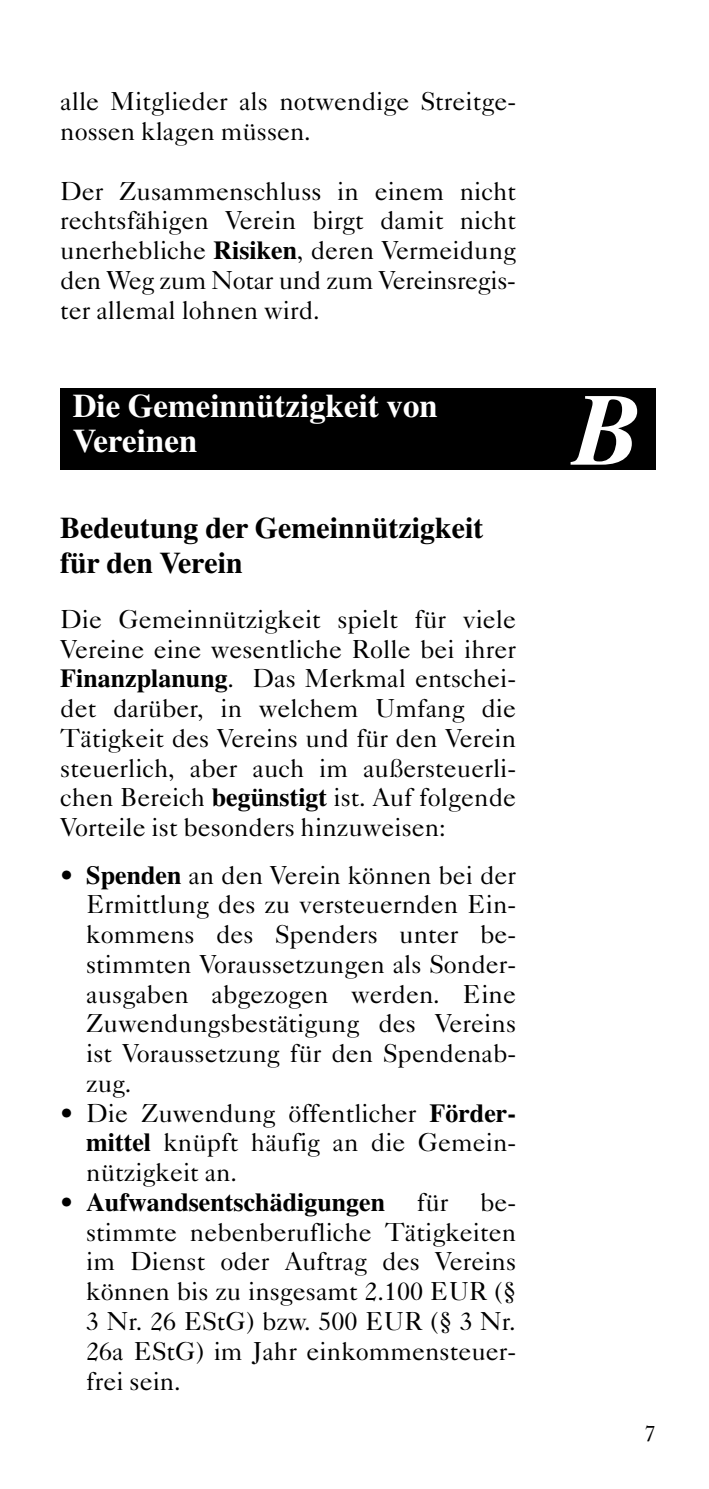
<style>
.page{position:relative;width:709px;height:1489px;background:#fff}
.page>*{position:absolute;margin:0;border:0;box-sizing:border-box;transform-origin:0 0}
.t1{font:italic 700 102.5px "Times";color:#fff}
.t2{font:700 33px/35px "Times";color:#fff}
.t3{font:700 30px/35px "Times";color:#000}
.t4{font:26px/29.8px "Caslon Five Forty";color:#000;text-align:justify}
.t5{font:700 26px "Times";color:#000}
.t6{font:22.5px "Caslon Five Forty";color:#000}
.s1{font-family:"Times";font-weight:700}
.s2{font-family:"Caslon Five Forty";font-weight:400}
</style>
<div class="page">
<div style="left:60px;top:388px;width:596px;height:82px;background:#000"></div>
<p class="t4" style="left:60px;top:89px;width:457px">alle Mitglieder als notwendige Streitge&shy;nossen klagen müssen.</p>
<p class="t4" style="left:60px;top:178px;width:457px">Der Zusammenschluss in einem nicht rechtsfähigen Verein birgt damit nicht unerhebliche <span class="s1">Risiken</span>, deren Vermeidung den Weg zum Notar und zum Vereinsregis&shy;ter allemal lohnen wird.</p>
<p class="t2" style="left:73px;top:391px;width:366px">Die Gemeinnützigkeit von<br>Vereinen</p>
<h1 class="t1" style="left:573px;top:393px;width:70px">B</h1>
<p class="t3" style="left:60px;top:513px;width:424px">Bedeutung der Gemeinnützigkeit für den Verein</p>
<p class="t4" style="left:60px;top:606px;width:457px">Die Gemeinnützigkeit spielt für viele Vereine eine wesentliche Rolle bei ihrer <span class="s1">Finanzplanung</span>. Das Merkmal entschei&shy;det darüber, in welchem Umfang die Tätigkeit des Vereins und für den Verein steuerlich, aber auch im außersteuerli&shy;chen Bereich <span class="s1">begünstigt</span> ist. Auf folgende Vorteile ist besonders hinzuweisen:</p>
<p class="t4" style="left:86px;top:862px;width:431px;text-indent:-26px">• <span class="s1">Spenden</span> an den Verein können bei der Ermittlung des zu versteuernden Ein&shy;kommens des Spenders unter be&shy;stimmten Voraussetzungen als Sonder&shy;ausgaben abgezogen werden. Eine Zuwendungsbestätigung des Vereins ist Voraussetzung für den Spendenab&shy;zug.</p>
<p class="t4" style="left:86px;top:1100px;width:431px;text-indent:-26px">• Die Zuwendung öffentlicher <span class="s1">Förder&shy;mittel</span> knüpft häufig an die Ge mein - nützigkeit an.</p>
<p class="t5" style="left:60px;top:1192px;width:457px"><span class="s2">•</span> Aufwandsentschädigungen <span class="s2">für be-</span></p>
<p class="t4" style="left:86px;top:1219px;width:431px">stimmte nebenberufliche Tätigkeiten im Dienst oder Auftrag des Vereins können bis zu insgesamt 2.100 EUR (§ 3 Nr. 26 EStG) bzw. 500 EUR (§ 3 Nr.<br>26a EStG) im Jahr einkommensteuer&shy;frei sein.</p>
<p class="t6" style="left:644px;top:1424px;width:13px">7</p>
</div>
